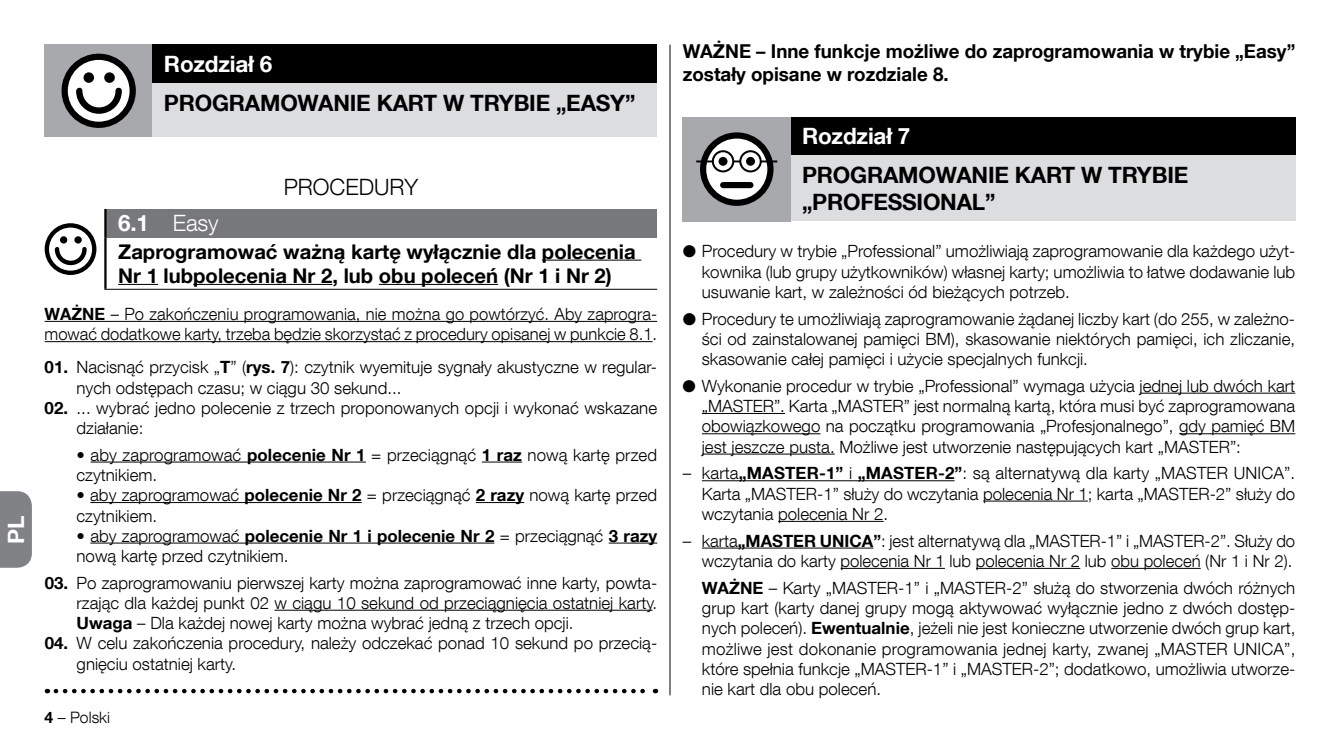
<style>
.page{position:relative;width:1340px;height:740px;background:#fff}
.page>*{position:absolute;margin:0;border:0;box-sizing:border-box;transform-origin:0 0}
.t1{font:700 22.5px/27px "Helvetica Neue LT Com";letter-spacing:-.01em;color:#000}
.t2{font:700 22.5px "Helvetica Neue LT Com";letter-spacing:-.01em;color:#fff}
.t3{font:300 22.5px "Helvetica Neue LT Com";color:#000}
.t4{font:300 22.5px "Helvetica Neue LT Com";color:#fff}
.t5{font:700 20.25px/24.3px "Helvetica Neue LT Com";color:#000}
.t6{font:700 19.12px/22.9px "Helvetica Neue LT Com";color:#000}
.t7{font:300 16.88px/20.2px "Helvetica Neue LT Com";color:#000}
.t8{font:300 15.75px "Helvetica Neue LT Com";color:#000}
.s1{font-weight:700}
</style>
<div class="page">
<hr style="left:669px;top:45px;width:1px;height:650px;background:#000">
<svg style="left:0;top:491px;width:32px;height:77px;background:#85878a"></svg>
<hr style="left:45px;top:321px;width:612px;height:1px;background:#000">
<hr style="left:45px;top:341px;width:607px;height:1px;background:#000">
<hr style="left:91px;top:462px;width:275px;height:1px;background:#000">
<hr style="left:482px;top:462px;width:40px;height:1px;background:#000">
<hr style="left:90px;top:502px;width:272px;height:1px;background:#000">
<hr style="left:476px;top:502px;width:48px;height:1px;background:#000">
<hr style="left:90px;top:543px;width:404px;height:1px;background:#000">
<hr style="left:608px;top:543px;width:49px;height:1px;background:#000">
<hr style="left:274px;top:610px;width:378px;height:1px;background:#000">
<svg style="left:56px;top:689px;width:600px;height:4px"></svg>
<div style="left:45px;top:45px;width:108px;height:92px;background:#a7a9ac"></div>
<div style="left:153px;top:45px;width:504px;height:38px;background:#000"></div>
<div style="left:153px;top:83px;width:504px;height:54px;background:#dcddde"></div>
<div style="left:62px;top:54px;width:74px;height:74px;background:#000;border-radius:50%"></div>
<div style="left:68px;top:60px;width:62px;height:62px;background:#fff;border-radius:50%"></div>
<div style="left:104px;top:72px;width:11px;height:11px;background:#000;border-radius:50%"></div>
<div style="left:83px;top:72px;width:11px;height:11px;background:#000;border-radius:50%"></div>
<svg style="left:76px;top:88px;width:46px;height:26px"></svg>
<div style="left:105px;top:209px;width:552px;height:29px;background:#77787b"></div>
<hr style="left:104px;top:209px;width:3px;height:29px;background:#000">
<hr style="left:104px;top:238px;width:3px;height:51px;background:#000">
<hr style="left:104px;top:289px;width:553px;height:1px;background:#000">
<div style="left:45px;top:223px;width:51px;height:52px;background:#000;border-radius:50%"></div>
<div style="left:49px;top:228px;width:43px;height:43px;background:#fff;border-radius:50%"></div>
<div style="left:74px;top:236px;width:8px;height:8px;background:#000;border-radius:50%"></div>
<div style="left:60px;top:236px;width:7px;height:8px;background:#000;border-radius:50%"></div>
<svg style="left:55px;top:247px;width:32px;height:18px"></svg>
<hr style="left:542px;top:260px;width:99px;height:1px;background:#000">
<hr style="left:118px;top:284px;width:40px;height:1px;background:#000">
<hr style="left:193px;top:284px;width:139px;height:1px;background:#000">
<hr style="left:379px;top:284px;width:119px;height:1px;background:#000">
<hr style="left:1139px;top:393px;width:156px;height:1px;background:#000">
<hr style="left:702px;top:413px;width:83px;height:1px;background:#000">
<hr style="left:702px;top:433px;width:118px;height:1px;background:#000">
<hr style="left:1179px;top:433px;width:116px;height:1px;background:#000">
<hr style="left:702px;top:454px;width:132px;height:1px;background:#000">
<hr style="left:702px;top:480px;width:252px;height:1px;background:#000">
<hr style="left:983px;top:501px;width:104px;height:1px;background:#000">
<hr style="left:778px;top:521px;width:105px;height:1px;background:#000">
<hr style="left:702px;top:548px;width:171px;height:1px;background:#000">
<hr style="left:840px;top:568px;width:105px;height:1px;background:#000">
<hr style="left:975px;top:568px;width:105px;height:1px;background:#000">
<hr style="left:1111px;top:568px;width:89px;height:1px;background:#000">
<div style="left:682px;top:117px;width:108px;height:104px;background:#a7a9ac"></div>
<div style="left:790px;top:117px;width:505px;height:39px;background:#000"></div>
<div style="left:790px;top:156px;width:505px;height:65px;background:#dcddde"></div>
<div style="left:700px;top:132px;width:73px;height:74px;background:#000;border-radius:50%"></div>
<div style="left:706px;top:139px;width:61px;height:61px;background:#fff;border-radius:50%"></div>
<svg style="left:696px;top:150px;width:81px;height:22px"></svg>
<div style="left:723px;top:182px;width:27px;height:6px;background:#000"></div>
<h1 class="t2" style="left:164px;top:50px;width:110px">Rozdział 6</h1>
<h1 class="t1" style="left:164px;top:88px;width:473px">PROGRAMOWANIE KART W TRYBIE „EASY”</h1>
<h1 class="t2" style="left:2px;top:544px;width:30px;rotate:-90deg">PL</h1>
<h1 class="t3" style="left:284px;top:174px;width:136px">PROCEDURY</h1>
<h1 class="t4" style="left:118px;top:210px;width:102px"><span class="s1">6.1</span> Easy</h1>
<p class="t5" style="left:118px;top:239px;width:519px">Zaprogramować ważną kartę wyłącznie dla polecenia<br>Nr 1 lubpolecenia Nr 2, lub obu poleceń (Nr 1 i Nr 2)</p>
<p class="t7" style="left:45px;top:304px;width:614px"><span class="s1">WAŻNE</span> – Po zakończeniu programowania, nie można go powtórzyć. Aby zaprogra&shy;mować dodatkowe karty, trzeba będzie skorzystać z procedury opisanej w punkcie 8.1.</p>
<p class="t7" style="left:77px;top:357px;width:582px;text-indent:-32px"><span class="s1">01.</span> Nacisnąć przycisk „<span class="s1">T</span>” (<span class="s1">rys. 7</span>): czytnik wyemituje sygnały akustyczne w regular&shy;nych odstępach czasu; w ciągu 30 sekund...</p>
<p class="t7" style="left:76px;top:397px;width:582px;text-indent:-32px"><span class="s1">02.</span> ... wybrać jedno polecenie z trzech proponowanych opcji i wykonać wskazane działanie:</p>
<p class="t7" style="left:76px;top:444px;width:582px"><span class="s1">•</span> aby zaprogramować <span class="s1">polecenie Nr 1</span> = przeciągnąć <span class="s1">1 raz</span> nową kartę przed czytnikiem.</p>
<p class="t7" style="left:76px;top:485px;width:582px"><span class="s1">•</span> aby zaprogramować <span class="s1">polecenie Nr 2</span> = przeciągnąć <span class="s1">2 razy</span> nową kartę przed czytnikiem.</p>
<p class="t7" style="left:77px;top:525px;width:582px"><span class="s1">•</span> aby zaprogramować <span class="s1">polecenie Nr 1 i polecenie Nr 2</span> = przeciągnąć <span class="s1">3 razy </span>nową kartę przed czytnikiem.</p>
<p class="t7" style="left:77px;top:572px;width:582px;text-align:justify;text-indent:-32px"><span class="s1">03.</span> Po zaprogramowaniu pierwszej karty można zaprogramować inne karty, powta&shy;rzając dla każdej punkt 02 w ciągu 10 sekund od przeciągnięcia ostatniej karty.<br><span class="s1">Uwaga</span> – Dla każdej nowej karty można wybrać jedną z trzech opcji.</p>
<p class="t7" style="left:77px;top:633px;width:582px;text-indent:-32px"><span class="s1">04.</span> W celu zakończenia procedury, należy odczekać ponad 10 sekund po przecią&shy;gnięciu ostatniej karty.</p>
<p class="t8" style="left:45px;top:707px;width:67px"><span class="s1">4</span> – Polski</p>
<p class="t6" style="left:682px;top:39px;width:614px">WAŻNE – Inne funkcje możliwe do zaprogramowania w trybie „Easy” zostały opisane w rozdziale 8.</p>
<h1 class="t2" style="left:802px;top:122px;width:110px">Rozdział 7</h1>
<h1 class="t1" style="left:802px;top:161px;width:388px">PROGRAMOWANIE KART W TRYBIE „PROFESSIONAL”</h1>
<p class="t7" style="left:702px;top:241px;width:595px;text-align:justify;text-indent:-19px">● Procedury w trybie „Professional” umożliwiają zaprogramowanie dla każdego użyt&shy;kownika (lub grupy użytkowników) własnej karty; umożliwia to łatwe dodawanie lub usuwanie kart, w zależności ód bieżących potrzeb.</p>
<p class="t7" style="left:701px;top:308px;width:595px;text-align:justify;text-indent:-19px">● Procedury te umożliwiają zaprogramowanie żądanej liczby kart (do 255, w zależno&shy;ści od zainstalowanej pamięci BM), skasowanie niektórych pamięci, ich zliczanie, skasowanie całej pamięci i użycie specjalnych funkcji.</p>
<p class="t7" style="left:701px;top:375px;width:595px;text-align:justify;text-indent:-19px">● Wykonanie procedur w trybie „Professional” wymaga użycia jednej lub dwóch kart „MASTER”. Karta „MASTER” jest normalną kartą, która musi być zaprogramowana obowiązkowego na początku programowania „Profesjonalnego”, gdy pamięć BM jest jeszcze pusta. Możliwe jest utworzenie następujących kart „MASTER”:</p>
<p class="t7" style="left:701px;top:463px;width:595px;text-align:justify;text-indent:-19px">– karta<span class="s1">„MASTER-1”</span> i <span class="s1">„MASTER-2”</span>: są alternatywą dla karty „MASTER UNICA”.<br>Karta „MASTER-1” służy do wczytania polecenia Nr 1; karta „MASTER-2” służy do wczytania polecenia Nr 2.</p>
<p class="t7" style="left:682px;top:530px;width:614px;text-align:right">– karta<span class="s1">„MASTER UNICA”</span>: jest alternatywą dla „MASTER-1” i „MASTER-2”. Służy do wczytania do karty polecenia Nr 1 lub polecenia Nr 2 lub obu poleceń (Nr 1 i Nr 2).</p>
<p class="t7" style="left:702px;top:577px;width:595px;text-align:justify"><span class="s1">WAŻNE</span> – Karty „MASTER-1” i „MASTER-2” służą do stworzenia dwóch różnych grup kart (karty danej grupy mogą aktywować wyłącznie jedno z dwóch dostęp&shy;nych poleceń). <span class="s1">Ewentualnie</span>, jeżeli nie jest konieczne utworzenie dwóch grup kart, możliwe jest dokonanie programowania jednej karty, zwanej „MASTER UNICA”, które spełnia funkcje „MASTER-1” i „MASTER-2”; dodatkowo, umożliwia utworze&shy;nie kart dla obu poleceń.</p>
</div>
